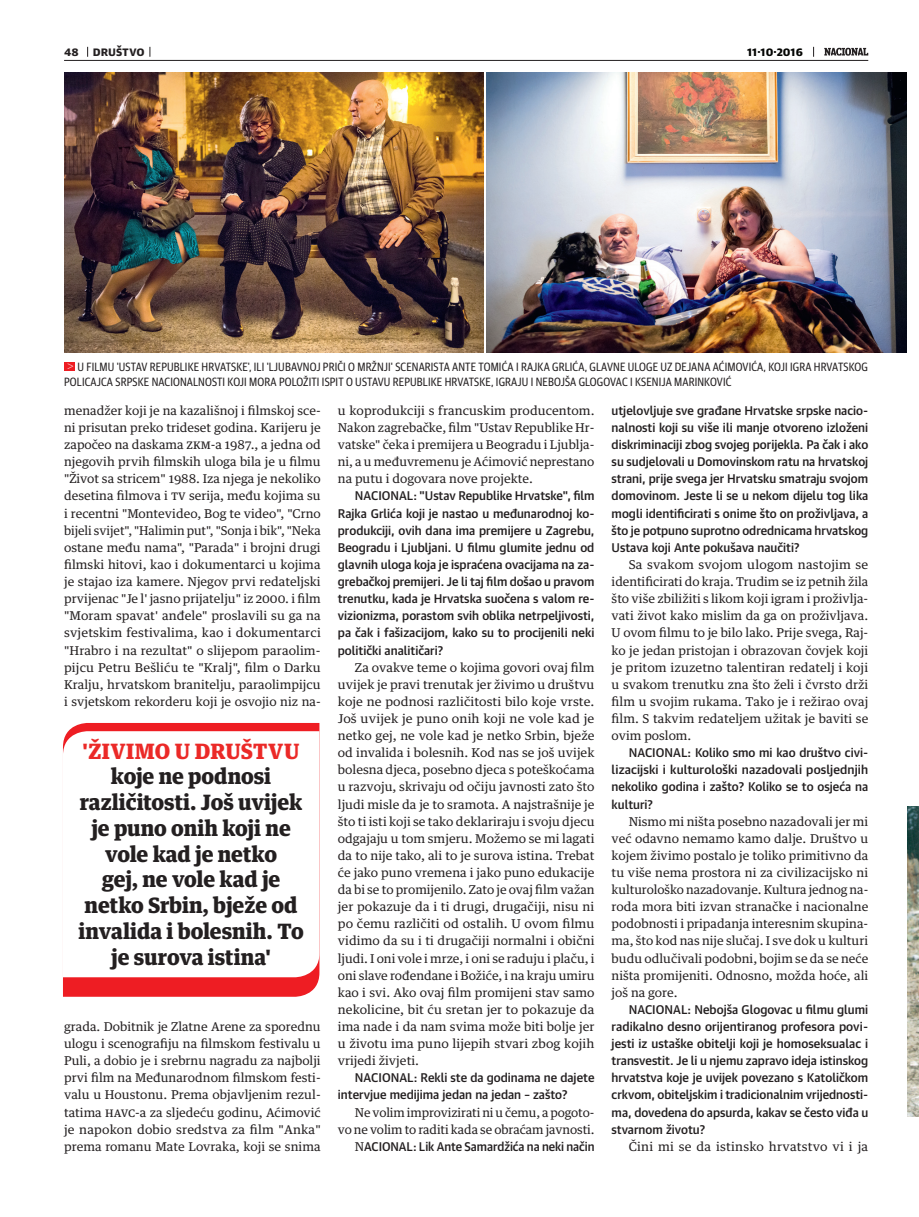
<style>
.page{position:relative;width:919px;height:1217px;background:#fff}
.page>*{position:absolute;margin:0;border:0;box-sizing:border-box;transform-origin:0 0}
.Kultura_lead_2_naslo{font:900 21.15px/25.8px "Guardian Text Egyp";letter-spacing:-.005em;color:#231f20;text-align:center}
.t1{font:100 16.5px "Guardian Sans Cond";color:#fff;scale:1.1 1}
.Body_text{font:12.15px/17.1px "Guardian Text Egyp";color:#231f20;text-align:justify}
.Body_text-2{font:500 12.15px/17.1px "Guardian Text Sans";color:#231f20;text-align:justify}
.Body_text___inicijal{font:12.15px/17.1px "Guardian Text Egyp";color:#231f20;text-align:justify}
.t2{font:900 12.15px "Guardian Text Sans";color:#040503}
.t3{font:900 12.15px "Guardian Text Sans";color:#231f20}
.t4{font:12px/15px "Guardian Sans Cond";letter-spacing:.01em;color:#231f20}
.s1{color:#eb2927}
.s2{font-family:"Guardian Text Egyp";font-weight:400}
</style>
<div class="page">
<hr style="left:64px;top:60px;width:804px;height:1px;background:#231f20">
<svg style="left:824px;top:48px;width:44px;height:8px"></svg>
<img style="left:486px;top:73px;width:420px;height:280px">
<img style="left:64px;top:73px;width:420px;height:280px">
<div style="left:63px;top:723px;width:256px;height:273px;background:#ee1d23"></div>
<svg style="left:63px;top:731px;width:256px;height:246px"></svg>
<img style="left:907px;top:806px;width:11px;height:310px">
<div style="left:64px;top:362px;width:10px;height:8px;background:#ee1d23"></div>
<p class="t3" style="left:64px;top:41px;width:82px">48 DRUŠTVO</p>
<p class="t2" style="left:747px;top:41px;width:57px">11·10·2016</p>
<p class="t4" style="left:64px;top:358px;width:805px;text-indent:13px">U FILMU 'USTAV REPUBLIKE HRVATSKE', ILI 'LJUBAVNOJ PRIČI O MRŽNJI' SCENARISTA ANTE TOMIĆA I RAJKA GRLIĆA, GLAVNE ULOGE UZ DEJANA AĆIMOVIĆA, KOJI IGRA HRVATSKOG<br>POLICAJCA SRPSKE NACIONALNOSTI KOJI MORA POLOŽITI ISPIT O USTAVU REPUBLIKE HRVATSKE, IGRAJU I NEBOJŠA GLOGOVAC I KSENIJA MARINKOVIĆ</p>
<p class="t1" style="left:67px;top:354px;width:8px">&gt;</p>
<p class="Body_text___inicijal" style="left:64px;top:400px;width:258px">menadžer koji je na kazališnoj i filmskoj sce&shy;ni prisutan preko trideset godina. Karijeru je započeo na daskama ZKM-a 1987., a jedna od njegovih prvih filmskih uloga bila je u filmu "Život sa stricem" 1988. Iza njega je nekoliko desetina filmova i TV serija, među kojima su i recentni "Montevideo, Bog te video", "Crno bijeli svijet", "Halimin put", "Sonja i bik", "Neka ostane među nama", "Parada" i brojni drugi filmski hitovi, kao i dokumentarci u kojima je stajao iza kamere. Njegov prvi redateljski prvijenac "Je l' jasno prijatelju" iz 2000. i film "Moram spavat' anđele" proslavili su ga na svjetskim festivalima, kao i dokumentarci "Hrabro i na rezultat" o slijepom paraolim&shy;pijcu Petru Bešliću te "Kralj", film o Darku Kralju, hrvatskom branitelju, paraolimpijcu i svjetskom rekorderu koji je osvojio niz na-</p>
<p class="Kultura_lead_2_naslo" style="left:78px;top:736px;width:227px"><span class="s1">'ŽIVIMO U DRUŠTVU </span>koje ne podnosi različitosti. Još uvijek je puno onih koji ne vole kad je netko<br>gej, ne vole kad je netko Srbin, bježe od invalida i bolesnih. To je surova istina'</p>
<p class="Body_text___inicijal" style="left:64px;top:1016px;width:258px">grada. Dobitnik je Zlatne Arene za sporednu ulogu i scenografiju na filmskom festivalu u Puli, a dobio je i srebrnu nagradu za najbolji prvi film na Međunarodnom filmskom festi&shy;valu u Houstonu. Prema objavljenim rezul&shy;tatima HAVC-a za sljedeću godinu, Aćimović je napokon dobio sredstva za film "Anka" prema romanu Mate Lovraka, koji se snima</p>
<p class="Body_text___inicijal" style="left:338px;top:400px;width:258px">u koprodukciji s francuskim producentom.<br>Nakon zagrebačke, film "Ustav Republike Hr&shy;vatske" čeka i premijera u Beogradu i Ljublja&shy;ni, a u međuvremenu je Aćimović neprestano na putu i dogovara nove projekte.</p>
<p class="Body_text-2" style="left:338px;top:486px;width:258px;text-indent:17px">NACIONAL: "Ustav Republike Hrvatske", film Rajka Grlića koji je nastao u međunarodnoj ko&shy;produkciji, ovih dana ima premijere u Zagrebu, Beogradu i Ljubljani. U filmu glumite jednu od glavnih uloga koja je ispraćena ovacijama na za&shy;grebačkoj premijeri. Je li taj film došao u pravom trenutku, kada je Hrvatska suočena s valom re&shy;vizionizma, porastom svih oblika netrpeljivosti, pa čak i fašizacijom, kako su to procijenili neki politički analitičari?</p>
<p class="Body_text" style="left:338px;top:657px;width:258px;text-indent:17px">Za ovakve teme o kojima govori ovaj film uvijek je pravi trenutak jer živimo u društvu koje ne podnosi različitosti bilo koje vrste.<br>Još uvijek je puno onih koji ne vole kad je netko gej, ne vole kad je netko Srbin, bježe od invalida i bolesnih. Kod nas se još uvijek bolesna djeca, posebno djeca s poteškoćama u razvoju, skrivaju od očiju javnosti zato što ljudi misle da je to sramota. A najstrašnije je što ti isti koji se tako deklariraju i svoju djecu odgajaju u tom smjeru. Možemo se mi lagati da to nije tako, ali to je surova istina. Trebat će jako puno vremena i jako puno edukacije da bi se to promijenilo. Zato je ovaj film važan jer pokazuje da i ti drugi, drugačiji, nisu ni po čemu različiti od ostalih. U ovom filmu vidimo da su i ti drugačiji normalni i obični ljudi. I oni vole i mrze, i oni se raduju i plaču, i oni slave rođendane i Božiće, i na kraju umiru kao i svi. Ako ovaj film promijeni stav samo nekolicine, bit ću sretan jer to pokazuje da ima nade i da nam svima može biti bolje jer u životu ima puno lijepih stvari zbog kojih vrijedi živjeti.</p>
<p class="Body_text-2" style="left:338px;top:1067px;width:258px;text-indent:17px">NACIONAL: Rekli ste da godinama ne dajete intervjue medijima jedan na jedan – zašto?</p>
<p class="Body_text" style="left:338px;top:1102px;width:258px;text-align:right">Ne volim improvizirati ni u čemu, a pogoto-<br>vo ne volim to raditi kada se obraćam javnosti.</p>
<p class="Body_text-2" style="left:355px;top:1136px;width:241px"><span class="s2">N</span>ACIONAL: Lik Ante Samardžića na neki način</p>
<p class="Body_text-2" style="left:611px;top:400px;width:258px">utjelovljuje sve građane Hrvatske srpske nacio&shy;nalnosti koji su više ili manje otvoreno izloženi diskriminaciji zbog svojeg porijekla. Pa čak i ako su sudjelovali u Domovinskom ratu na hrvatskoj strani, prije svega jer Hrvatsku smatraju svojom domovinom. Jeste li se u nekom dijelu tog lika mogli identificirati s onime što on proživljava, a što je potpuno suprotno odrednicama hrvatskog Ustava koji Ante pokušava naučiti?</p>
<p class="Body_text" style="left:611px;top:554px;width:258px;text-indent:17px">Sa svakom svojom ulogom nastojim se identificirati do kraja. Trudim se iz petnih žila što više zbiližiti s likom koji igram i proživlja&shy;vati život kako mislim da ga on proživljava.<br>U ovom filmu to je bilo lako. Prije svega, Raj&shy;ko je jedan pristojan i obrazovan čovjek koji je pritom izuzetno talentiran redatelj i koji u svakom trenutku zna što želi i čvrsto drži film u svojim rukama. Tako je i režirao ovaj film. S takvim redateljem užitak je baviti se ovim poslom.</p>
<p class="Body_text-2" style="left:611px;top:742px;width:258px;text-indent:17px">NACIONAL: Koliko smo mi kao društvo civi&shy;lizacijski i kulturološki nazadovali posljednjih nekoliko godina i zašto? Koliko se to osjeća na kulturi?</p>
<p class="Body_text" style="left:611px;top:811px;width:258px;text-indent:17px">Nismo mi ništa posebno nazadovali jer mi već odavno nemamo kamo dalje. Društvo u kojem živimo postalo je toliko primitivno da tu više nema prostora ni za civilizacijsko ni kulturološko nazadovanje. Kultura jednog na&shy;roda mora biti izvan stranačke i nacionalne podobnosti i pripadanja interesnim skupina&shy;ma, što kod nas nije slučaj. I sve dok u kulturi budu odlučivali podobni, bojim se da se neće ništa promijeniti. Odnosno, možda hoće, ali još na gore.</p>
<p class="Body_text-2" style="left:611px;top:999px;width:258px;text-indent:17px">NACIONAL: Nebojša Glogovac u filmu glumi radikalno desno orijentiranog profesora povi&shy;jesti iz ustaške obitelji koji je homoseksualac i transvestit. Je li u njemu zapravo ideja istinskog hrvatstva koje je uvijek povezano s Katoličkom crkvom, obiteljskim i tradicionalnim vrijednosti&shy;ma, dovedena do apsurda, kakav se često viđa u stvarnom životu?</p>
<p class="Body_text" style="left:628px;top:1136px;width:241px">Čini mi se da istinsko hrvatstvo vi i ja</p>
</div>
